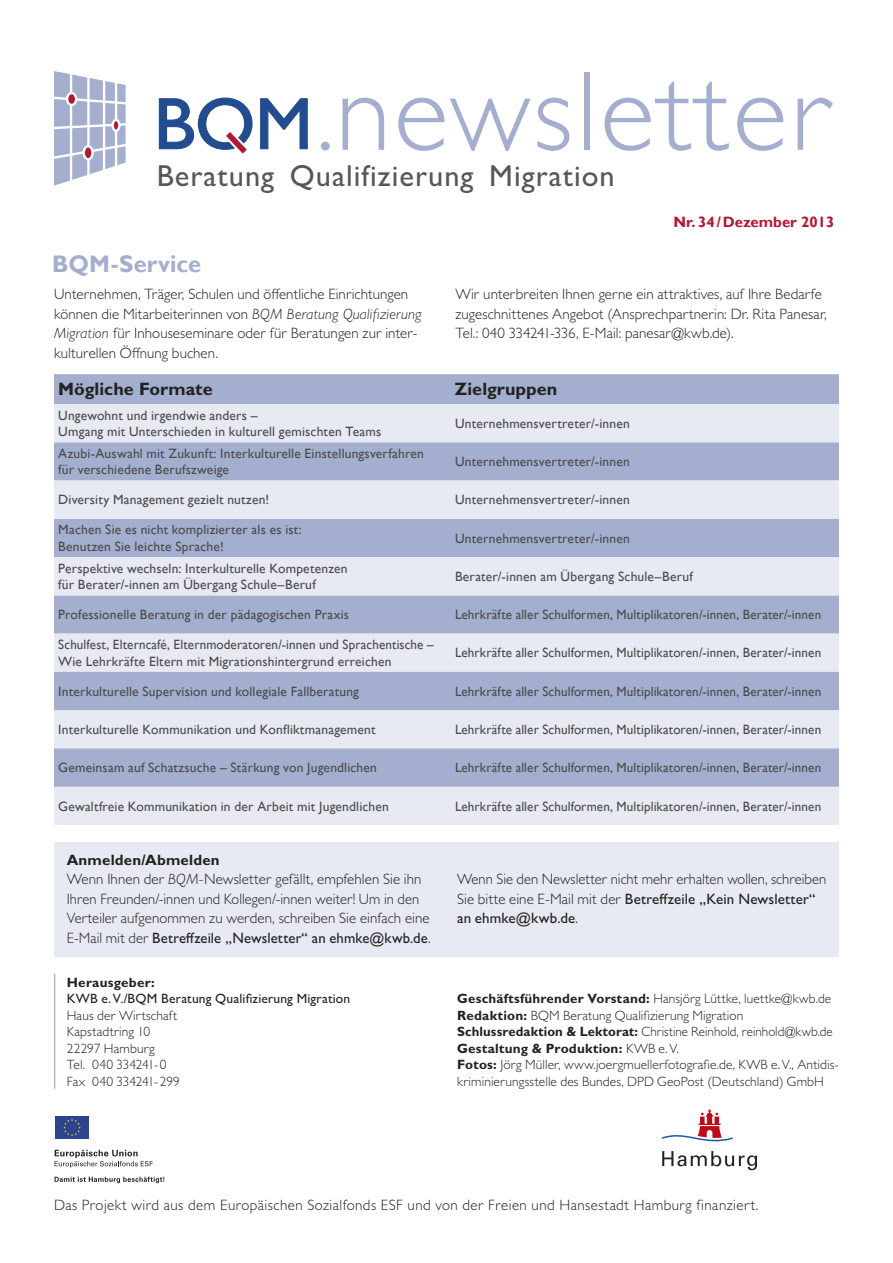
<style>
.page{position:relative;width:893px;height:1263px;background:#fff}
.page>*{position:absolute;margin:0;border:0;box-sizing:border-box;transform-origin:0 0}
.t1{font:300 113.85px "Gill Sans MT Std";letter-spacing:.025em;color:#a4aecf}
.t2{font:30.3px "Gill Sans";letter-spacing:.035em;color:#575757}
.t3{font:700 24px "Gill Sans";letter-spacing:.005em;color:#a4aecf}
.t4{font:700 18px "Gill Sans MT Std";color:#222220}
.t5{font:300 15px/19.5px "Gill Sans MT Pro Cyr";letter-spacing:.005em;color:#222220}
.t6{font:300 15px "Gill Sans MT Std";letter-spacing:.03em;color:#222220}
.t7{font:700 15px "Gill Sans";color:#b61632}
.t8{font:13.5px/16.5px "Gill Sans";letter-spacing:.015em;color:#4b4b4a}
.t9{font:300 13.5px/16.5px "Gill Sans MT Pro Cyr";letter-spacing:.01em;color:#222220}
.t10{font:500 13.5px "Gill Sans MT Pro Cyr";letter-spacing:.015em;color:#222220}
.t11{font:700 13.5px "Gill Sans MT Pro Cyr";letter-spacing:.015em;color:#222220}
.s1{font-weight:500;font-size:75.15px}
.s2{font-style:italic}
.s3{font-weight:700}
.s4{font-weight:500}
</style>
<div class="page">
<svg style="left:158px;top:97px;width:95px;height:57px"></svg>
<svg style="left:260px;top:98px;width:48px;height:52px"></svg>
<svg style="left:54px;top:71px;width:72px;height:115px"></svg>
<div style="left:54px;top:842px;width:785px;height:115px;background:#e7e9f3"></div>
<hr style="left:54px;top:974px;width:1px;height:115px;background:#9fb3c0">
<div style="left:55px;top:1116px;width:34px;height:23px;background:#2b4391"></div>
<svg style="left:63px;top:1119px;width:18px;height:17px"></svg>
<svg style="left:55px;top:1150px;width:98px;height:17px"></svg>
<svg style="left:55px;top:1176px;width:109px;height:7px"></svg>
<div style="left:54px;top:374px;width:785px;height:30px;background:#a4aecf"></div>
<svg style="left:54px;top:404px;width:785px;height:421px;fill:#e7e9f3"></svg>
<svg style="left:54px;top:672px;width:785px;height:115px;fill:#a4aecf"></svg>
<svg style="left:662px;top:1151px;width:95px;height:19px"></svg>
<svg style="left:662px;top:1109px;width:71px;height:33px"></svg>
<h1 class="t1" style="left:317px;top:43px;width:517px"><span class="s1">.</span>newsletter</h1>
<h2 class="t2" style="left:157px;top:158px;width:460px">Beratung Qualifizierung Migration</h2>
<p class="t7" style="left:674px;top:213px;width:162px">Nr. 34/Dezember 2013</p>
<h3 class="t3" style="left:52px;top:249px;width:150px">BQM-Service</h3>
<p class="t5" style="left:54px;top:284px;width:369px">Unternehmen, Träger, Schulen und öffentliche Einrichtungen können die Mitarbeiterinnen von <span class="s2">BQM Beratung Qualifizierung Migration</span> für Inhouseseminare oder für Beratungen zur inter&shy;kulturellen Öffnung buchen.</p>
<p class="t5" style="left:455px;top:284px;width:373px">Wir unterbreiten Ihnen gerne ein attraktives, auf Ihre Bedarfe zugeschnittenes Angebot (Ansprechpartnerin: Dr. Rita Panesar,<br>Tel.: 040 334241-336, E-Mail: panesar@kwb.de).</p>
<h3 class="t4" style="left:58px;top:378px;width:156px">Mögliche Formate</h3>
<h3 class="t4" style="left:455px;top:378px;width:104px">Zielgruppen</h3>
<p class="t8" style="left:58px;top:407px;width:325px">Ungewohnt und irgendwie anders –<br>Umgang mit Unterschieden in kulturell gemischten Teams</p>
<p class="t8" style="left:455px;top:415px;width:176px">Unternehmensvertreter/-innen</p>
<p class="t8" style="left:58px;top:445px;width:367px">Azubi-Auswahl mit Zukunft: Interkulturelle Einstellungsverfahren für verschiedene Berufszweige</p>
<p class="t8" style="left:455px;top:453px;width:176px">Unternehmensvertreter/-innen</p>
<p class="t8" style="left:58px;top:492px;width:212px">Diversity Management gezielt nutzen!</p>
<p class="t8" style="left:455px;top:492px;width:176px">Unternehmensvertreter/-innen</p>
<p class="t8" style="left:58px;top:522px;width:245px">Machen Sie es nicht komplizierter als es ist:<br>Benutzen Sie leichte Sprache!</p>
<p class="t8" style="left:455px;top:530px;width:176px">Unternehmensvertreter/-innen</p>
<p class="t8" style="left:58px;top:560px;width:291px">Perspektive wechseln: Interkulturelle Kompetenzen für Berater/-innen am Übergang Schule–Beruf</p>
<p class="t8" style="left:455px;top:568px;width:239px">Berater/-innen am Übergang Schule–Beruf</p>
<p class="t8" style="left:58px;top:607px;width:292px">Professionelle Beratung in der pädagogischen Praxis</p>
<p class="t8" style="left:455px;top:607px;width:368px">Lehrkräfte aller Schulformen, Multiplikatoren/-innen, Berater/-innen</p>
<p class="t8" style="left:58px;top:637px;width:377px">Schulfest, Elterncafé, Elternmoderatoren/-innen und Sprachentische –<br>Wie Lehrkräfte Eltern mit Migrationshintergrund erreichen</p>
<p class="t8" style="left:455px;top:645px;width:368px">Lehrkräfte aller Schulformen, Multiplikatoren/-innen, Berater/-innen</p>
<p class="t8" style="left:58px;top:683px;width:302px">Interkulturelle Supervision und kollegiale Fallberatung</p>
<p class="t8" style="left:455px;top:683px;width:368px">Lehrkräfte aller Schulformen, Multiplikatoren/-innen, Berater/-innen</p>
<p class="t8" style="left:58px;top:721px;width:319px">Interkulturelle Kommunikation und Konfliktmanagement</p>
<p class="t8" style="left:455px;top:721px;width:368px">Lehrkräfte aller Schulformen, Multiplikatoren/-innen, Berater/-innen</p>
<p class="t8" style="left:58px;top:760px;width:320px">Gemeinsam auf Schatzsuche – Stärkung von Jugendlichen</p>
<p class="t8" style="left:455px;top:760px;width:368px">Lehrkräfte aller Schulformen, Multiplikatoren/-innen, Berater/-innen</p>
<p class="t8" style="left:58px;top:798px;width:332px">Gewaltfreie Kommunikation in der Arbeit mit Jugendlichen</p>
<p class="t8" style="left:455px;top:798px;width:368px">Lehrkräfte aller Schulformen, Multiplikatoren/-innen, Berater/-innen</p>
<p class="t5" style="left:67px;top:850px;width:365px"><span class="s3">Anmelden/Abmelden<br></span>Wenn Ihnen der <span class="s2">BQM-</span>Newsletter gefällt, empfehlen Sie ihn Ihren Freunden/-innen und Kollegen/-innen weiter! Um in den Verteiler aufgenommen zu werden, schreiben Sie einfach eine E-Mail mit der <span class="s4">Betreffzeile „Newsletter“ an ehmke@kwb.de</span>.</p>
<p class="t11" style="left:67px;top:974px;width:90px">Herausgeber:</p>
<p class="t10" style="left:67px;top:991px;width:285px">KWB e.V./BQM Beratung Qualifizierung Migration</p>
<p class="t9" style="left:67px;top:1007px;width:115px">Haus der Wirtschaft<br>Kapstadtring 10<br>22297 Hamburg<br>Tel. 040 334241-0<br>Fax 040 334241-299</p>
<p class="t5" style="left:457px;top:869px;width:371px">Wenn Sie den Newsletter nicht mehr erhalten wollen, schreiben<br>Sie bitte eine E-Mail mit der <span class="s4">Betreffzeile „Kein Newsletter“ an ehmke@kwb.de</span>.</p>
<p class="t9" style="left:457px;top:990px;width:383px"><span class="s3">Geschäftsführender Vorstand:</span> Hansjörg Lüttke, luettke@kwb.de <span class="s3">Redaktion:</span> BQM Beratung Qualifizierung Migration <span class="s3">Schlussredaktion &amp; Lektorat:</span> Christine Reinhold, reinhold@kwb.de <span class="s3">Gestaltung &amp; Produktion:</span> KWB e.V.<br><span class="s3">Fotos:</span> Jörg Müller, www.joergmuellerfotografie.de, KWB e.V., Antidis&shy;kriminierungsstelle des Bundes, DPD GeoPost (Deutschland) GmbH</p>
<p class="t6" style="left:54px;top:1196px;width:706px">Das Projekt wird aus dem Europäischen Sozialfonds ESF und von der Freien und Hansestadt Hamburg finanziert.</p>
</div>
